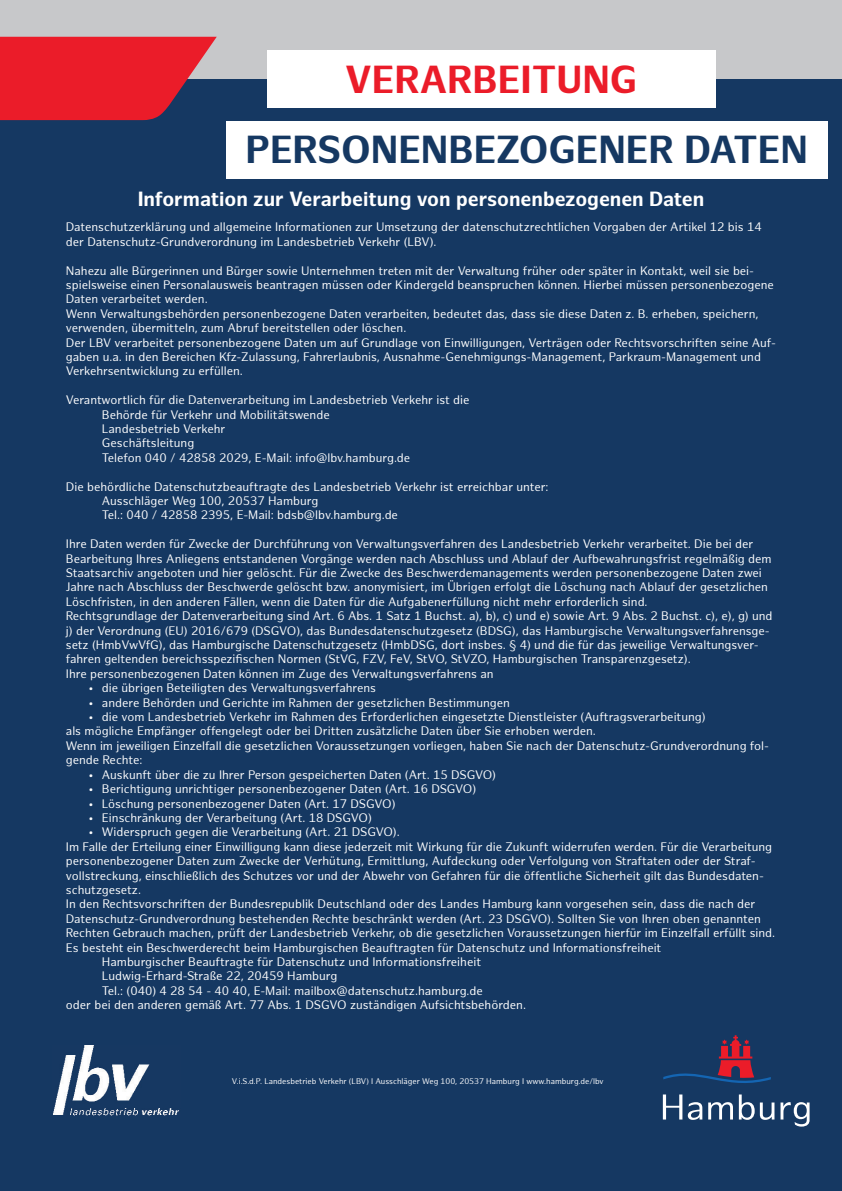
<style>
.page{position:relative;width:842px;height:1191px;background:#fff}
.page>*{position:absolute;margin:0;border:0;box-sizing:border-box;transform-origin:0 0}
.t1{font:700 38px "Hamburg Sans";color:#153862}
.t2{font:700 38px "Hamburg Sans";color:#eb1c29}
.t3{font:700 20px "Hamburg Sans";color:#fff}
.t4{font:12px/14.4px "Hamburg Sans";color:#fff}
.t5{font:8px "Hamburg Sans";color:#fff}
</style>
<div class="page">
<div style="left:0;top:0;width:842px;height:80px;background:#c7c8ca"></div>
<div style="left:0;top:79px;width:842px;height:1112px;background:#153862"></div>
<div style="left:267px;top:50px;width:448px;height:58px;background:#fff"></div>
<div style="left:226px;top:121px;width:601px;height:57px;background:#fff"></div>
<svg style="left:0;top:37px;width:217px;height:83px;background:#d42434"></svg>
<img style="left:53px;top:1045px;width:127px;height:71px">
<svg style="left:663px;top:1035px;width:108px;height:48px"></svg>
<svg style="left:663px;top:1094px;width:19px;height:25px"></svg>
<svg style="left:688px;top:1102px;width:14px;height:17px"></svg>
<svg style="left:708px;top:1102px;width:25px;height:17px"></svg>
<svg style="left:739px;top:1094px;width:35px;height:25px"></svg>
<svg style="left:780px;top:1102px;width:29px;height:24px"></svg>
<h1 class="t2" style="left:345px;top:57px;width:294px">VERARBEITUNG</h1>
<h1 class="t1" style="left:245px;top:128px;width:564px">PERSONENBEZOGENER DATEN</h1>
<h2 class="t3" style="left:138px;top:187px;width:568px">Information zur Verarbeitung von personenbezogenen Daten</h2>
<p class="t4" style="left:66px;top:220px;width:697px">Datenschutzerklärung und allgemeine Informationen zur Umsetzung der datenschutzrechtlichen Vorgaben der Artikel 12 bis 14 der Datenschutz-Grundverordnung im Landesbetrieb Verkehr (LBV).</p>
<p class="t4" style="left:66px;top:263px;width:712px">Nahezu alle Bürgerinnen und Bürger sowie Unternehmen treten mit der Verwaltung früher oder später in Kontakt, weil sie bei&shy;spielsweise einen Personalausweis beantragen müssen oder Kindergeld beanspruchen können. Hierbei müssen personenbezogene Daten verarbeitet werden.<br>Wenn Verwaltungsbehörden personenbezogene Daten verarbeiten, bedeutet das, dass sie diese Daten z. B. erheben, speichern, verwenden, übermitteln, zum Abruf bereitstellen oder löschen.<br>Der LBV verarbeitet personenbezogene Daten um auf Grundlage von Einwilligungen, Verträgen oder Rechtsvorschriften seine Auf&shy;gaben u.a. in den Bereichen Kfz-Zulassung, Fahrerlaubnis, Ausnahme-Genehmigungs-Management, Parkraum-Management und Verkehrsentwicklung zu erfüllen.</p>
<p class="t4" style="left:102px;top:393px;width:369px;text-indent:-36px">Verantwortlich für die Datenverarbeitung im Landesbetrieb Verkehr ist die Behörde für Verkehr und Mobilitätswende<br>Landesbetrieb Verkehr<br>Geschäftsleitung<br>Telefon 040 / 42858 2029, E-Mail: info@lbv.hamburg.de</p>
<p class="t4" style="left:102px;top:479px;width:448px;text-indent:-36px">Die behördliche Datenschutzbeauftragte des Landesbetrieb Verkehr ist erreichbar unter:<br>Ausschläger Weg 100, 20537 Hamburg<br>Tel.: 040 / 42858 2395, E-Mail: bdsb@lbv.hamburg.de</p>
<p class="t4" style="left:66px;top:537px;width:708px">Ihre Daten werden für Zwecke der Durchführung von Verwaltungsverfahren des Landesbetrieb Verkehr verarbeitet. Die bei der Bearbeitung Ihres Anliegens entstandenen Vorgänge werden nach Abschluss und Ablauf der Aufbewahrungsfrist regelmäßig dem Staatsarchiv angeboten und hier gelöscht. Für die Zwecke des Beschwerdemanagements werden personenbezogene Daten zwei Jahre nach Abschluss der Beschwerde gelöscht bzw. anonymisiert, im Übrigen erfolgt die Löschung nach Ablauf der gesetzlichen Löschfristen, in den anderen Fällen, wenn die Daten für die Aufgabenerfüllung nicht mehr erforderlich sind.<br>Rechtsgrundlage der Datenverarbeitung sind Art. 6 Abs. 1 Satz 1 Buchst. a), b), c) und e) sowie Art. 9 Abs. 2 Buchst. c), e), g) und j) der Verordnung (EU) 2016/679 (DSGVO), das Bundesdatenschutzgesetz (BDSG), das Hamburgische Verwaltungsverfahrensge&shy;setz (HmbVwVfG), das Hamburgische Datenschutzgesetz (HmbDSG, dort insbes. § 4) und die für das jeweilige Verwaltungsver&shy;fahren geltenden bereichsspezifischen Normen (StVG, FZV, FeV, StVO, StVZO, Hamburgischen Transparenzgesetz).<br>Ihre personenbezogenen Daten können im Zuge des Verwaltungsverfahrens an</p>
<p class="t4" style="left:89px;top:681px;width:289px">• die übrigen Beteiligten des Verwaltungsverfahrens</p>
<p class="t4" style="left:89px;top:695px;width:423px">• andere Behörden und Gerichte im Rahmen der gesetzlichen Bestimmungen</p>
<p class="t4" style="left:66px;top:710px;width:705px;text-indent:23px">• die vom Landesbetrieb Verkehr im Rahmen des Erforderlichen eingesetzte Dienstleister (Auftragsverarbeitung)<br>als mögliche Empfänger offengelegt oder bei Dritten zusätzliche Daten über Sie erhoben werden.<br>Wenn im jeweiligen Einzelfall die gesetzlichen Voraussetzungen vorliegen, haben Sie nach der Datenschutz-Grundverordnung fol&shy;gende Rechte:</p>
<p class="t4" style="left:89px;top:767px;width:409px">• Auskunft über die zu Ihrer Person gespeicherten Daten (Art. 15 DSGVO)</p>
<p class="t4" style="left:89px;top:782px;width:389px">• Berichtigung unrichtiger personenbezogener Daten (Art. 16 DSGVO)</p>
<p class="t4" style="left:89px;top:796px;width:308px">• Löschung personenbezogener Daten (Art. 17 DSGVO)</p>
<p class="t4" style="left:89px;top:811px;width:285px">• Einschränkung der Verarbeitung (Art. 18 DSGVO)</p>
<p class="t4" style="left:89px;top:825px;width:313px">• Widerspruch gegen die Verarbeitung (Art. 21 DSGVO).</p>
<p class="t4" style="left:66px;top:839px;width:708px">Im Falle der Erteilung einer Einwilligung kann diese jederzeit mit Wirkung für die Zukunft widerrufen werden. Für die Verarbeitung</p>
<p class="t4" style="left:66px;top:854px;width:691px">personenbezogener Daten zum Zwecke der Verhütung, Ermittlung, Aufdeckung oder Verfolgung von Straftaten oder der Straf-</p>
<p class="t4" style="left:66px;top:868px;width:699px">vollstreckung, einschließlich des Schutzes vor und der Abwehr von Gefahren für die öffentliche Sicherheit gilt das Bundesdaten-</p>
<p class="t4" style="left:66px;top:883px;width:77px">schutzgesetz.</p>
<p class="t4" style="left:66px;top:897px;width:691px">In den Rechtsvorschriften der Bundesrepublik Deutschland oder des Landes Hamburg kann vorgesehen sein, dass die nach der</p>
<p class="t4" style="left:66px;top:911px;width:696px">Datenschutz-Grundverordnung bestehenden Rechte beschränkt werden (Art. 23 DSGVO). Sollten Sie von Ihren oben genannten</p>
<p class="t4" style="left:66px;top:926px;width:711px">Rechten Gebrauch machen, prüft der Landesbetrieb Verkehr, ob die gesetzlichen Voraussetzungen hierfür im Einzelfall erfüllt sind.</p>
<p class="t4" style="left:66px;top:940px;width:597px">Es besteht ein Beschwerderecht beim Hamburgischen Beauftragten für Datenschutz und Informationsfreiheit</p>
<p class="t4" style="left:102px;top:955px;width:381px">Hamburgischer Beauftragte für Datenschutz und Informationsfreiheit</p>
<p class="t4" style="left:102px;top:969px;width:237px">Ludwig-Erhard-Straße 22, 20459 Hamburg</p>
<p class="t4" style="left:102px;top:983px;width:382px">Tel.: (040) 4 28 54 - 40 40, E-Mail: mailbox@datenschutz.hamburg.de</p>
<p class="t4" style="left:66px;top:998px;width:462px">oder bei den anderen gemäß Art. 77 Abs. 1 DSGVO zuständigen Aufsichtsbehörden.</p>
<p class="t5" style="left:232px;top:1076px;width:373px">V.i.S.d.P. Landesbetrieb Verkehr (LBV) I Ausschläger Weg 100, 20537 Hamburg I www.hamburg.de/lbv</p>
</div>
